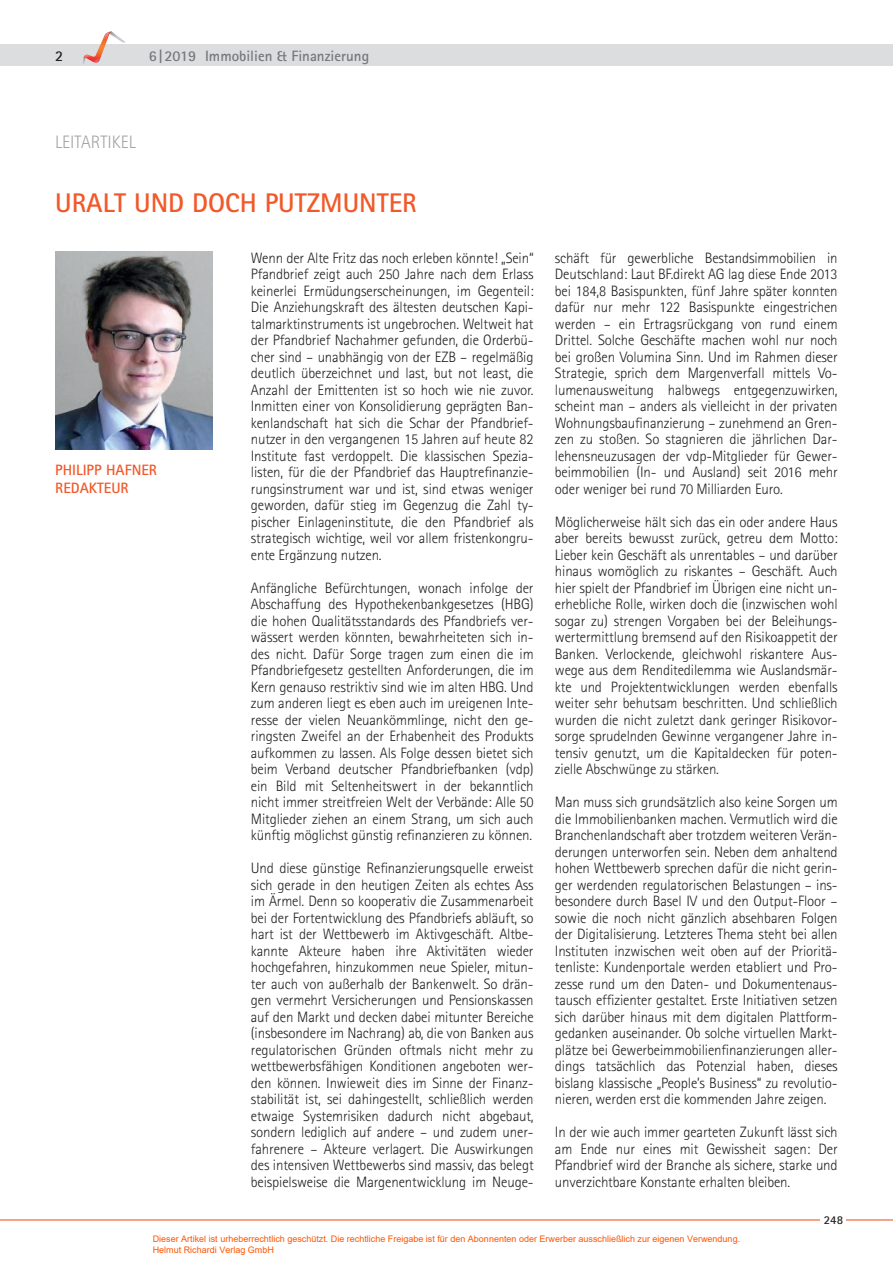
<style>
.page{position:relative;width:893px;height:1263px;background:#fff}
.page>*{position:absolute;margin:0;border:0;box-sizing:border-box;transform-origin:0 0}
.t1{font:700 27px "Rotis Sans Serif";color:#f15929}
.t2{font:300 18px "Rotis Sans Serif";color:#a3a4a8}
.t3{font:300 15px/16.5px "Rotis Sans Serif";letter-spacing:-.01em;color:#231f20;text-align:justify}
.t4{font:700 15px "Rotis Sans Serif";color:#76787b}
.t5{font:700 15px/18px "Rotis Sans Serif";color:#f15929}
.t6{font:700 15px "Rotis Sans Serif";color:#231f20}
.t7{font:700 12px "Rotis Sans Serif";color:#231f20}
.t8{font:9px/10.8px "Arial";color:#ff5400}
</style>
<div class="page">
<div style="left:0;top:45px;width:893px;height:21px;background:#dcdddf"></div>
<svg style="left:83px;top:31px;width:43px;height:33px"></svg>
<hr style="left:0;top:1219px;width:893px;height:1px;background:#f15929">
<div style="left:821px;top:1214px;width:25px;height:13px;background:#fff"></div>
<img style="left:55px;top:252px;width:158px;height:198px">
<p class="t6" style="left:55px;top:46px;width:10px">2</p>
<p class="t4" style="left:149px;top:46px;width:222px">6|2019 Immobilien &amp; Finanzierung</p>
<p class="t2" style="left:55px;top:131px;width:82px">LEITARTIKEL</p>
<h1 class="t1" style="left:55px;top:186px;width:363px">URALT UND DOCH PUTZMUNTER</h1>
<p class="t3" style="left:251px;top:249px;width:284px">Wenn der Alte Fritz das noch erleben könnte! „Sein“ Pfandbrief zeigt auch 250 Jahre nach dem Erlass keinerlei Ermüdungserscheinungen, im Gegenteil:<br>Die Anziehungskraft des ältesten deutschen Kapi&shy;talmarktinstruments ist ungebrochen. Weltweit hat der Pfandbrief Nachahmer gefunden, die Orderbü&shy;cher sind – unabhängig von der EZB – regelmäßig deutlich überzeichnet und last, but not least, die Anzahl der Emittenten ist so hoch wie nie zuvor.<br>Inmitten einer von Konsolidierung geprägten Ban&shy;kenlandschaft hat sich die Schar der Pfandbrief&shy;nutzer in den vergangenen 15 Jahren auf heute 82<br>Institute fast verdoppelt. Die klassischen Spezia&shy;listen, für die der Pfandbrief das Hauptrefinanzie&shy;rungsinstrument war und ist, sind etwas weniger geworden, dafür stieg im Gegenzug die Zahl ty&shy;pischer Einlageninstitute, die den Pfandbrief als strategisch wichtige, weil vor allem fristenkongru&shy;ente Ergänzung nutzen.</p>
<p class="t3" style="left:251px;top:579px;width:284px">Anfängliche Befürchtungen, wonach infolge der Abschaffung des Hypothekenbankgesetzes (HBG) die hohen Qualitätsstandards des Pfandbriefs ver&shy;wässert werden könnten, bewahrheiteten sich in&shy;des nicht. Dafür Sorge tragen zum einen die im Pfandbriefgesetz gestellten Anforderungen, die im Kern genauso restriktiv sind wie im alten HBG. Und zum anderen liegt es eben auch im ureigenen Inte&shy;resse der vielen Neuankömmlinge, nicht den ge&shy;ringsten Zweifel an der Erhabenheit des Produkts aufkommen zu lassen. Als Folge dessen bietet sich beim Verband deutscher Pfandbriefbanken (vdp) ein Bild mit Seltenheitswert in der bekanntlich nicht immer streitfreien Welt der Verbände: Alle 50<br>Mitglieder ziehen an einem Strang, um sich auch künftig möglichst günstig refinanzieren zu können.</p>
<p class="t3" style="left:251px;top:860px;width:284px">Und diese günstige Refinanzierungsquelle erweist sich gerade in den heutigen Zeiten als echtes Ass im Ärmel. Denn so kooperativ die Zusammenarbeit bei der Fortentwicklung des Pfandbriefs abläuft, so hart ist der Wettbewerb im Aktivgeschäft. Altbe&shy;kannte Akteure haben ihre Aktivitäten wieder hochgefahren, hinzukommen neue Spieler, mitun&shy;ter auch von außerhalb der Bankenwelt. So drän&shy;gen vermehrt Versicherungen und Pensionskassen auf den Markt und decken dabei mitunter Bereiche (insbesondere im Nachrang) ab, die von Banken aus regulatorischen Gründen oftmals nicht mehr zu wettbewerbsfähigen Konditionen angeboten wer&shy;den können. Inwieweit dies im Sinne der Finanz&shy;stabilität ist, sei dahingestellt, schließlich werden etwaige Systemrisiken dadurch nicht abgebaut, sondern lediglich auf andere – und zudem uner&shy;fahrenere – Akteure verlagert. Die Auswirkungen des intensiven Wettbewerbs sind massiv, das belegt beispielsweise die Margenentwicklung im Neuge-</p>
<p class="t5" style="left:55px;top:461px;width:103px">PHILIPP HAFNER<br>REDAKTEUR</p>
<p class="t3" style="left:555px;top:249px;width:284px">schäft für gewerbliche Bestandsimmobilien in Deutschland: Laut BF.direkt AG lag diese Ende 2013 bei 184,8 Basispunkten, fünf Jahre später konnten dafür nur mehr 122 Basispunkte eingestrichen werden – ein Ertragsrückgang von rund einem Drittel. Solche Geschäfte machen wohl nur noch bei großen Volumina Sinn. Und im Rahmen dieser Strategie, sprich dem Margenverfall mittels Vo&shy;lumenausweitung halbwegs entgegenzuwirken, scheint man – anders als vielleicht in der privaten Wohnungsbaufinanzierung – zunehmend an Gren&shy;zen zu stoßen. So stagnieren die jährlichen Dar&shy;lehensneuzusagen der vdp-Mitglieder für Gewer&shy;beimmobilien (In- und Ausland) seit 2016 mehr oder weniger bei rund 70 Milliarden Euro.</p>
<p class="t3" style="left:555px;top:513px;width:284px">Möglicherweise hält sich das ein oder andere Haus aber bereits bewusst zurück, getreu dem Motto:<br>Lieber kein Geschäft als unrentables – und darüber hinaus womöglich zu riskantes – Geschäft. Auch hier spielt der Pfandbrief im Übrigen eine nicht un&shy;erhebliche Rolle, wirken doch die (inzwischen wohl sogar zu) strengen Vorgaben bei der Beleihungs&shy;wertermittlung bremsend auf den Risikoappetit der Banken. Verlockende, gleichwohl riskantere Aus&shy;wege aus dem Renditedilemma wie Auslandsmär&shy;kte und Projektentwicklungen werden ebenfalls weiter sehr behutsam beschritten. Und schließlich wurden die nicht zuletzt dank geringer Risikovor&shy;sorge sprudelnden Gewinne vergangener Jahre in&shy;tensiv genutzt, um die Kapitaldecken für poten&shy;zielle Abschwünge zu stärken.</p>
<p class="t3" style="left:555px;top:794px;width:284px">Man muss sich grundsätzlich also keine Sorgen um die Immobilienbanken machen. Vermutlich wird die Branchenlandschaft aber trotzdem weiteren Verän&shy;derungen unterworfen sein. Neben dem anhaltend hohen Wettbewerb sprechen dafür die nicht gerin&shy;ger werdenden regulatorischen Belastungen – ins&shy;besondere durch Basel IV und den Output-Floor – sowie die noch nicht gänzlich absehbaren Folgen der Digitalisierung. Letzteres Thema steht bei allen Instituten inzwischen weit oben auf der Prioritä&shy;tenliste: Kundenportale werden etabliert und Pro&shy;zesse rund um den Daten- und Dokumentenaus&shy;tausch effizienter gestaltet. Erste Initiativen setzen sich darüber hinaus mit dem digitalen Plattform&shy;gedanken auseinander. Ob solche virtuellen Markt&shy;plätze bei Gewerbeimmobilienfinanzierungen aller&shy;dings tatsächlich das Potenzial haben, dieses bislang klassische „People’s Business“ zu revolutio&shy;nieren, werden erst die kommenden Jahre zeigen.</p>
<p class="t3" style="left:555px;top:1124px;width:284px">In der wie auch immer gearteten Zukunft lässt sich am Ende nur eines mit Gewissheit sagen: Der Pfandbrief wird der Branche als sichere, starke und unverzichtbare Konstante erhalten bleiben.</p>
<p class="t7" style="left:824px;top:1212px;width:21px">248</p>
<p class="t8" style="left:153px;top:1233px;width:589px">Dieser Artikel ist urheberrechtlich geschützt. Die rechtliche Freigabe ist für den Abonnenten oder Erwerber ausschließlich zur eigenen Verwendung.<br>Helmut Richardi Verlag GmbH</p>
</div>
